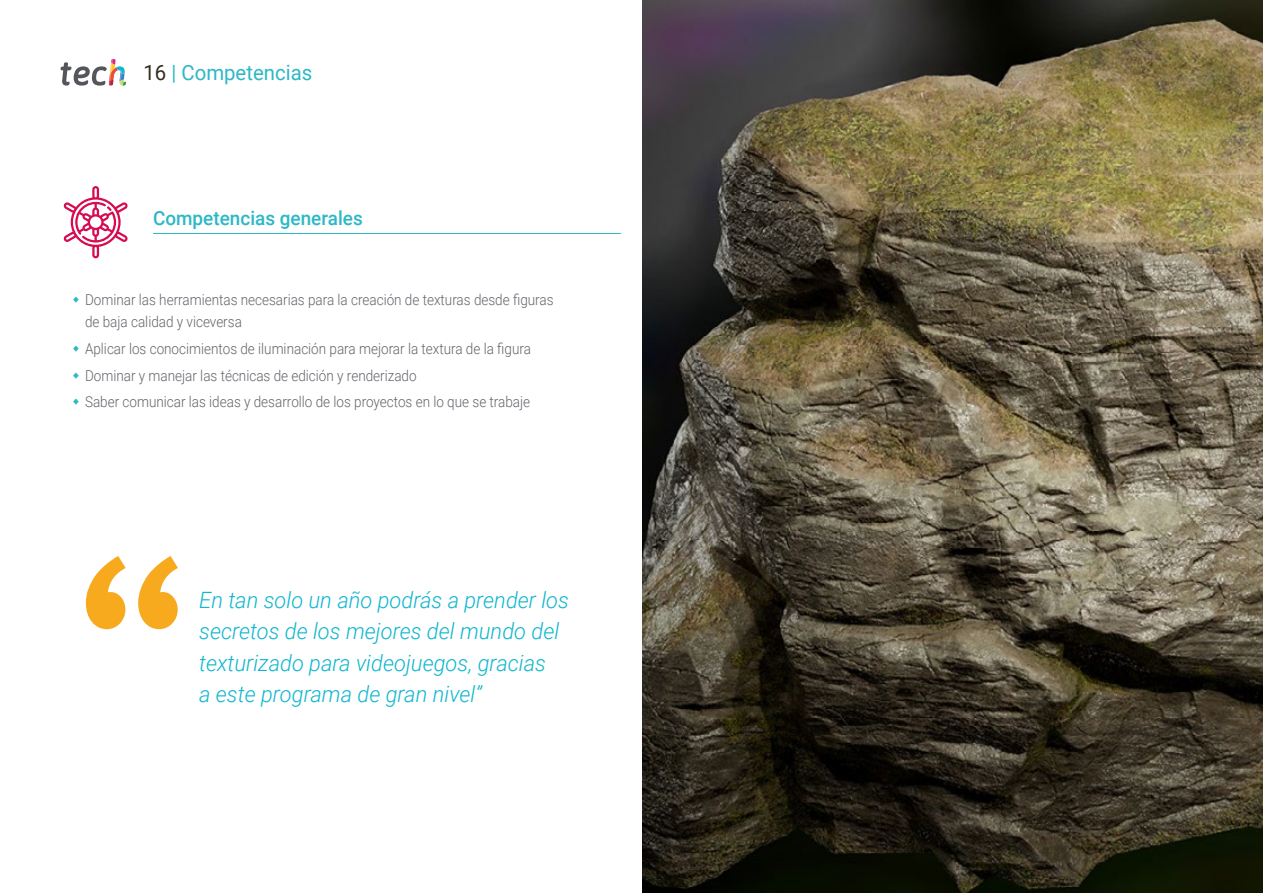
<style>
.page{position:relative;width:1263px;height:893px;background:#fff}
.page>*{position:absolute;margin:0;border:0;box-sizing:border-box;transform-origin:0 0}
.t1{font:italic 300 22.5px/31.5px "Roboto";color:#0fb6cf}
.t2{font:21px "Roboto";color:#2db8c5}
.t3{font:500 19.5px "Roboto";color:#2db8c5}
.t4{font:300 15px/26.7px "Roboto";color:#61646a;scale:.9 1}
.s1{color:#312e20}
</style>
<div class="page">
<hr style="left:153px;top:233px;width:468px;height:1px;background:#2db8c5">
<svg style="left:63px;top:186px;width:65px;height:72px"></svg>
<svg style="left:61px;top:59px;width:65px;height:27px"></svg>
<img style="left:642px;top:0;width:621px;height:893px">
<svg style="left:86px;top:556px;width:92px;height:73px"></svg>
<h2 class="t2" style="left:144px;top:57px;width:170px"><span class="s1">16</span> | Competencias</h2>
<h3 class="t3" style="left:153px;top:205px;width:211px">Competencias generales</h3>
<p class="t4" style="left:85px;top:288px;width:522px;line-height:22.5px">Dominar las herramientas necesarias para la creación de texturas desde figuras de baja calidad y viceversa</p>
<p class="t4" style="left:85px;top:335px;width:497px">Aplicar los conocimientos de iluminación para mejorar la textura de la figura<br>Dominar y manejar las técnicas de edición y renderizado<br>Saber comunicar las ideas y desarrollo de los proyectos en lo que se trabaje</p>
<h1 class="t1" style="left:199px;top:583px;width:371px">En tan solo un año podrás a prender los secretos de los mejores del mundo del texturizado para videojuegos, gracias<br>a este programa de gran nivel”</h1>
</div>
